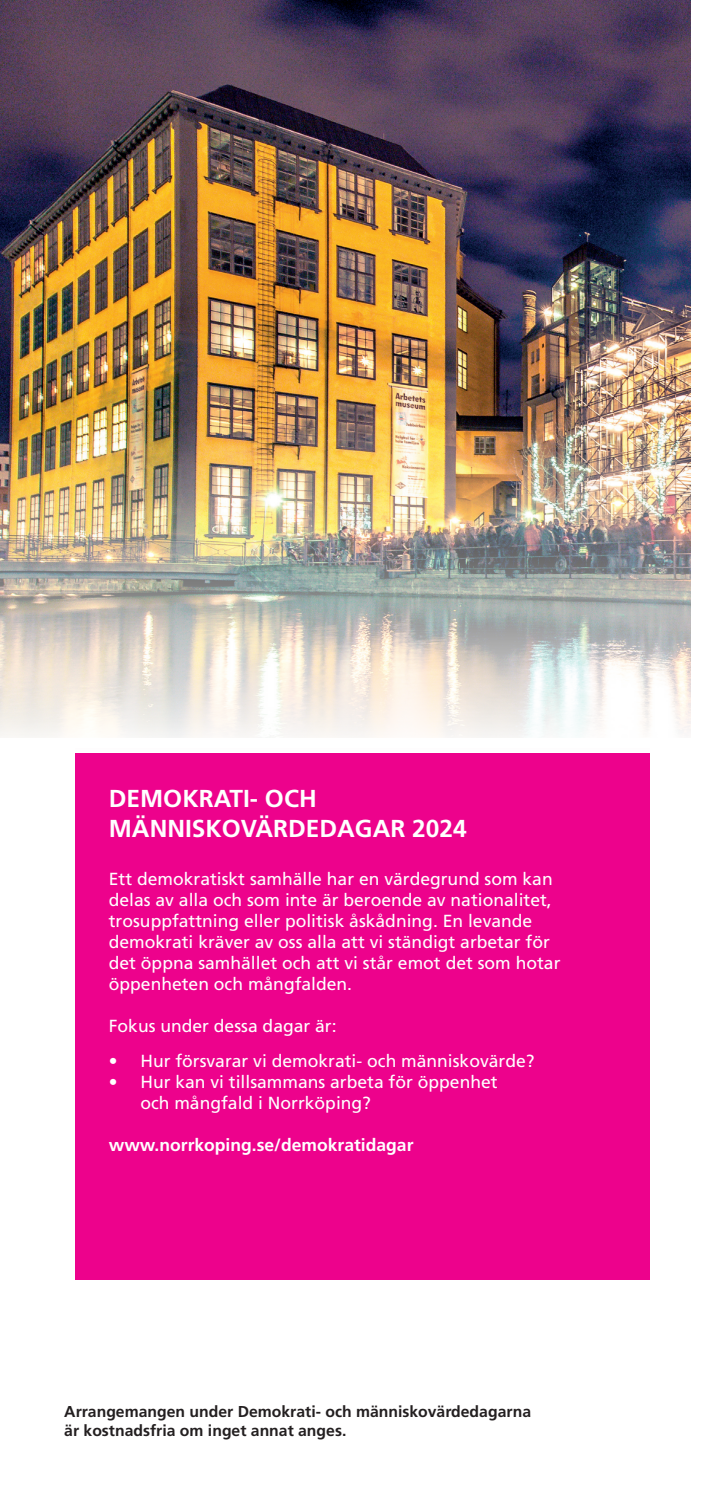
<style>
.page{position:relative;width:725px;height:1504px;background:#fff}
.page>*{position:absolute;margin:0;border:0;box-sizing:border-box;transform-origin:0 0}
.t1{font:700 24.5px/29.4px "Frutiger LT Std";color:#fff}
.t2{font:17.5px/21px "Frutiger LT Std";color:#fff}
.t3{font:700 17.5px "Frutiger LT Std";color:#fff}
.t4{font:700 15.75px/18.9px "Frutiger LT Std";color:#231f20}
</style>
<div class="page">
<img style="left:0;top:0;width:690px;height:420px">
<div style="left:75px;top:748px;width:574px;height:531px;background:#ed028c"></div>
<img style="left:0;top:420px;width:691px;height:332px">
<h1 class="t1" style="left:109px;top:784px;width:359px">DEMOKRATI- OCH<br>MÄNNISKOVÄRDEDAGAR 2024</h1>
<p class="t2" style="left:109px;top:867px;width:453px">Ett demokratiskt samhälle har en värdegrund som kan delas av alla och som inte är beroende av nationalitet, trosuppfattning eller politisk åskådning. En levande demokrati kräver av oss alla att vi ständigt arbetar för det öppna samhället och att vi står emot det som hotar öppenheten och mångfalden.</p>
<p class="t2" style="left:109px;top:1014px;width:229px">Fokus under dessa dagar är:</p>
<p class="t2" style="left:109px;top:1049px;width:427px">• Hur försvarar vi demokrati- och människovärde?</p>
<p class="t2" style="left:140px;top:1070px;width:358px;text-indent:-32px">• Hur kan vi tillsammans arbeta för öppenhet och mångfald i Norrköping?</p>
<p class="t3" style="left:109px;top:1134px;width:306px">www.norrkoping.se/demokratidagar</p>
<p class="t4" style="left:64px;top:1401px;width:468px">Arrangemangen under Demokrati- och människovärdedagarna är kostnadsfria om inget annat anges.</p>
</div>
